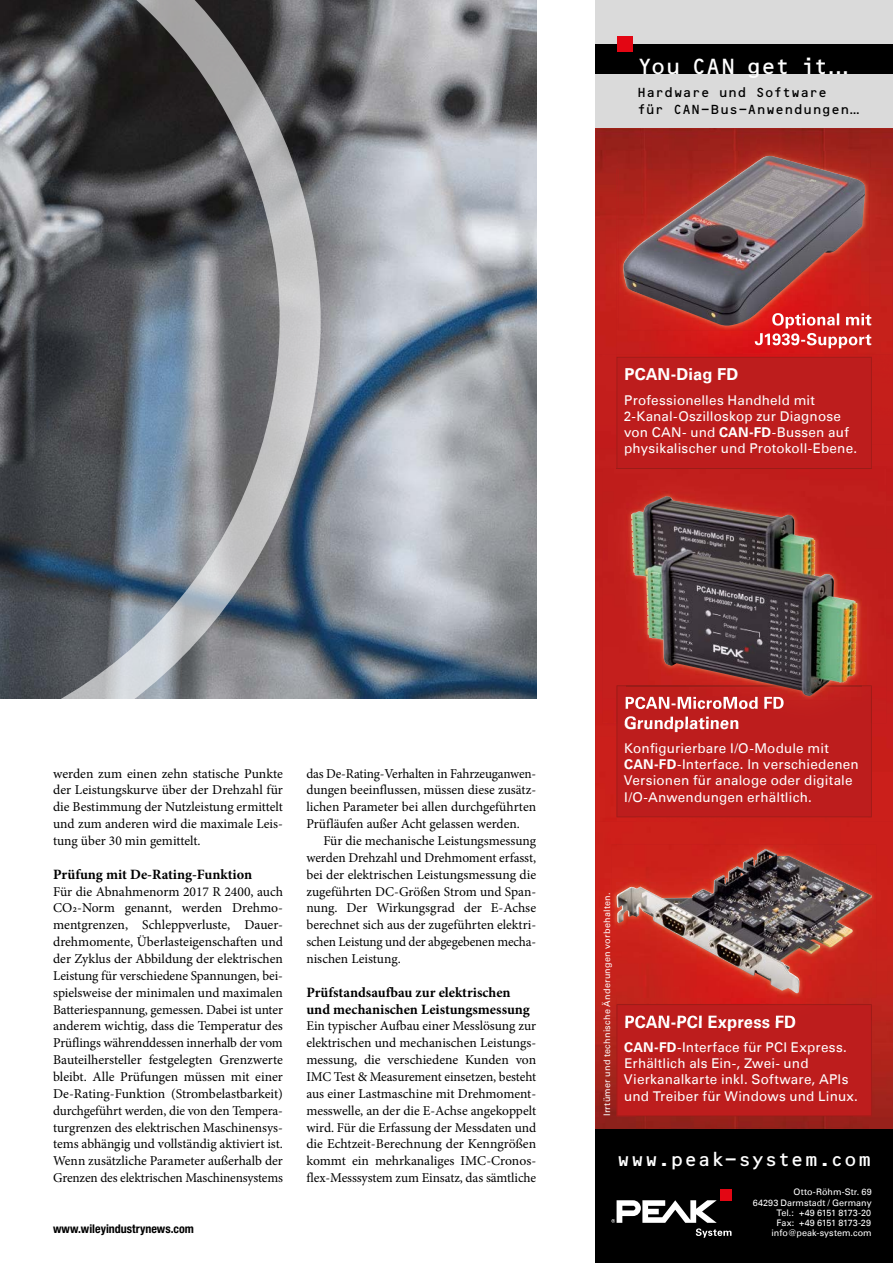
<style>
.page{position:relative;width:893px;height:1263px;background:#fff}
.page>*{position:absolute;margin:0;border:0;box-sizing:border-box;transform-origin:0 0}
.t1{font:22.5px "OCRB Std";letter-spacing:-.075em;color:#fff}
.t2{font:19.5px "OCRB Std";letter-spacing:-.025em;color:#fff}
.t3{font:700 16.5px "Univers LT";letter-spacing:.01em;color:#fff}
.t4{font:700 14.25px/16.8px "Minion Pro";color:#000}
.t5{font:13.5px/16.8px "Minion Pro";letter-spacing:-.005em;color:#000;text-align:justify}
.t6{font:13.5px/16.2px "Univers LT";letter-spacing:.015em;color:#fff}
.t7{font:13.5px/16.5px "OCRB Std";letter-spacing:-.04em;color:#000}
.t8{font:700 condensed 12px "Helvetica Neue LT Std";color:#000}
.t9{font:9px/10.1px "Univers LT";letter-spacing:.015em;color:#fff;text-align:right}
.s1{font-family:"Univers LT";font-weight:700}
.s2{font-weight:700}
</style>
<div class="page">
<img style="left:321px;top:0;width:215px;height:698px">
<svg style="left:0;top:0;width:321px;height:699px;background:#676c72"></svg>
<img style="left:595px;top:128px;width:298px;height:226px">
<img style="left:595px;top:354px;width:41px;height:775px">
<img style="left:852px;top:445px;width:41px;height:684px">
<img style="left:636px;top:817px;width:216px;height:5px">
<div style="left:636px;top:1116px;width:216px;height:13px;background:#93211a"></div>
<img style="left:617px;top:169px;width:276px;height:276px">
<div style="left:617px;top:357px;width:255px;height:112px;background:#bd1d1d"></div>
<svg style="left:870px;top:313px;width:1px;height:15px"></svg>
<img style="left:755px;top:333px;width:116px;height:15px">
<img style="left:619px;top:151px;width:251px;height:179px">
<img style="left:772px;top:313px;width:98px;height:15px">
<img style="left:623px;top:156px;width:242px;height:170px">
<div style="left:617px;top:723px;width:255px;height:94px;background:#bd1d1d"></div>
<div style="left:602px;top:469px;width:284px;height:254px;background:#c11f1c"></div>
<img style="left:617px;top:469px;width:255px;height:1px">
<img style="left:617px;top:685px;width:255px;height:38px">
<img style="left:626px;top:492px;width:236px;height:208px">
<img style="left:626px;top:697px;width:158px;height:3px">
<img style="left:626px;top:685px;width:236px;height:1px">
<img style="left:631px;top:497px;width:34px;height:124px">
<div style="left:617px;top:1020px;width:255px;height:96px;background:#bd1d1d"></div>
<img style="left:595px;top:822px;width:298px;height:198px">
<img style="left:617px;top:998px;width:255px;height:6px">
<img style="left:617px;top:1004px;width:255px;height:16px">
<img style="left:612px;top:844px;width:264px;height:154px">
<img style="left:617px;top:849px;width:255px;height:145px">
<div style="left:595px;top:0;width:298px;height:128px;background:#dadada"></div>
<div style="left:595px;top:45px;width:298px;height:29px;background:#000"></div>
<div style="left:595px;top:1129px;width:298px;height:134px;background:#000"></div>
<div style="left:617px;top:36px;width:15px;height:16px;background:#e30613"></div>
<div style="left:720px;top:1189px;width:11px;height:11px;background:#e30613"></div>
<svg style="left:611px;top:1200px;width:120px;height:38px"></svg>
<h1 class="t1" style="left:637px;top:54px;width:213px">You CAN get it<span class="s1">...</span></h1>
<p class="t7" style="left:637px;top:84px;width:224px">Hardware und Software<br>für CAN-Bus-Anwendungen…</p>
<p class="t3" style="left:624px;top:365px;width:115px">PCAN-Diag FD</p>
<p class="t6" style="left:624px;top:392px;width:235px">Professionelles Handheld mit 2-Kanal-Oszilloskop zur Diagnose von CAN- und <span class="s2">CAN-FD</span>-Bussen auf physikalischer und Protokoll-Ebene.</p>
<p class="t5" style="left:53px;top:765px;width:231px">werden zum einen zehn statische Punkte der Leistungskurve über der Drehzahl für die Bestimmung der Nutzleistung ermittelt und zum anderen wird die maximale Leis&shy;tung über 30 min gemittelt.</p>
<p class="t4" style="left:53px;top:866px;width:201px">Prüfung mit De-Rating-Funktion</p>
<p class="t5" style="left:53px;top:883px;width:231px">Für die Abnahmenorm 2017 R 2400, auch CO2-Norm genannt, werden Drehmo&shy;mentgrenzen, Schleppverluste, Dauer&shy;drehmomente, Überlasteigenschaften und der Zyklus der Abbildung der elektrischen Leistung für verschiedene Spannungen, bei&shy;spielsweise der minimalen und maximalen Batteriespannung, gemessen. Dabei ist unter anderem wichtig, dass die Temperatur des Prüflings währenddessen innerhalb der vom Bauteilhersteller festgelegten Grenzwerte bleibt. Alle Prüfungen müssen mit einer De-Rating-Funktion (Strombelastbarkeit) durchgeführt werden, die von den Tempera&shy;turgrenzen des elektrischen Maschinensys&shy;tems abhängig und vollständig aktiviert ist.<br>Wenn zusätzliche Parameter außerhalb der Grenzen des elektrischen Maschinensystems</p>
<p class="t8" style="left:53px;top:1221px;width:142px">www.wileyindustrynews.com</p>
<p class="t5" style="left:306px;top:765px;width:231px">das De-Rating-Verhalten in Fahrzeuganwen&shy;dungen beeinflussen, müssen diese zusätz&shy;lichen Parameter bei allen durchgeführten Prüfläufen außer Acht gelassen werden.</p>
<p class="t5" style="left:306px;top:832px;width:231px;text-indent:17px">Für die mechanische Leistungsmessung werden Drehzahl und Drehmoment erfasst, bei der elektrischen Leistungsmessung die zugeführten DC-Größen Strom und Span&shy;nung. Der Wirkungsgrad der E-Achse berechnet sich aus der zugeführten elektri&shy;schen Leistung und der abgegebenen mecha&shy;nischen Leistung.</p>
<p class="t4" style="left:306px;top:984px;width:225px">Prüfstandsaufbau zur elektrischen und mechanischen Leistungsmessung</p>
<p class="t5" style="left:306px;top:1018px;width:231px">Ein typischer Aufbau einer Messlösung zur elektrischen und mechanischen Leistungs&shy;messung, die verschiedene Kunden von IMC Test &amp; Measurement einsetzen, besteht aus einer Lastmaschine mit Drehmoment&shy;messwelle, an der die E-Achse angekoppelt wird. Für die Erfassung der Messdaten und die Echtzeit-Berechnung der Kenngrößen kommt ein mehrkanaliges IMC-Cronos&shy;flex-Messsystem zum Einsatz, das sämtliche</p>
<p class="t3" style="left:624px;top:713px;width:117px">Grundplatinen</p>
<p class="t6" style="left:624px;top:740px;width:236px">Konfigurierbare I/O-Module mit <span class="s2">CAN-FD</span>-Interface. In verschiedenen Versionen für analoge oder digitale I/O-Anwendungen erhältlich.</p>
<p class="t9" style="left:602px;top:1116px;width:225px;rotate:-90deg">Irrtümer und technische Änderungen vorbehalten.</p>
<p class="t3" style="left:624px;top:1012px;width:173px">PCAN-PCI Express FD</p>
<p class="t6" style="left:624px;top:1039px;width:236px"><span class="s2">CAN-FD</span>-Interface für PCI Express.<br>Erhältlich als Ein-, Zwei- und Vierkanalkarte inkl. Software, APIs und Treiber für Windows und Linux.</p>
<h2 class="t2" style="left:617px;top:1148px;width:257px">www.peak-system.com</h2>
<p class="t9" style="left:753px;top:1187px;width:120px">Otto-Röhm-Str. 69<br>64293 Darmstadt / Germany<br>Tel.: +49 6151 8173-20<br>Fax: +49 6151 8173-29 info@peak-system.com</p>
</div>
